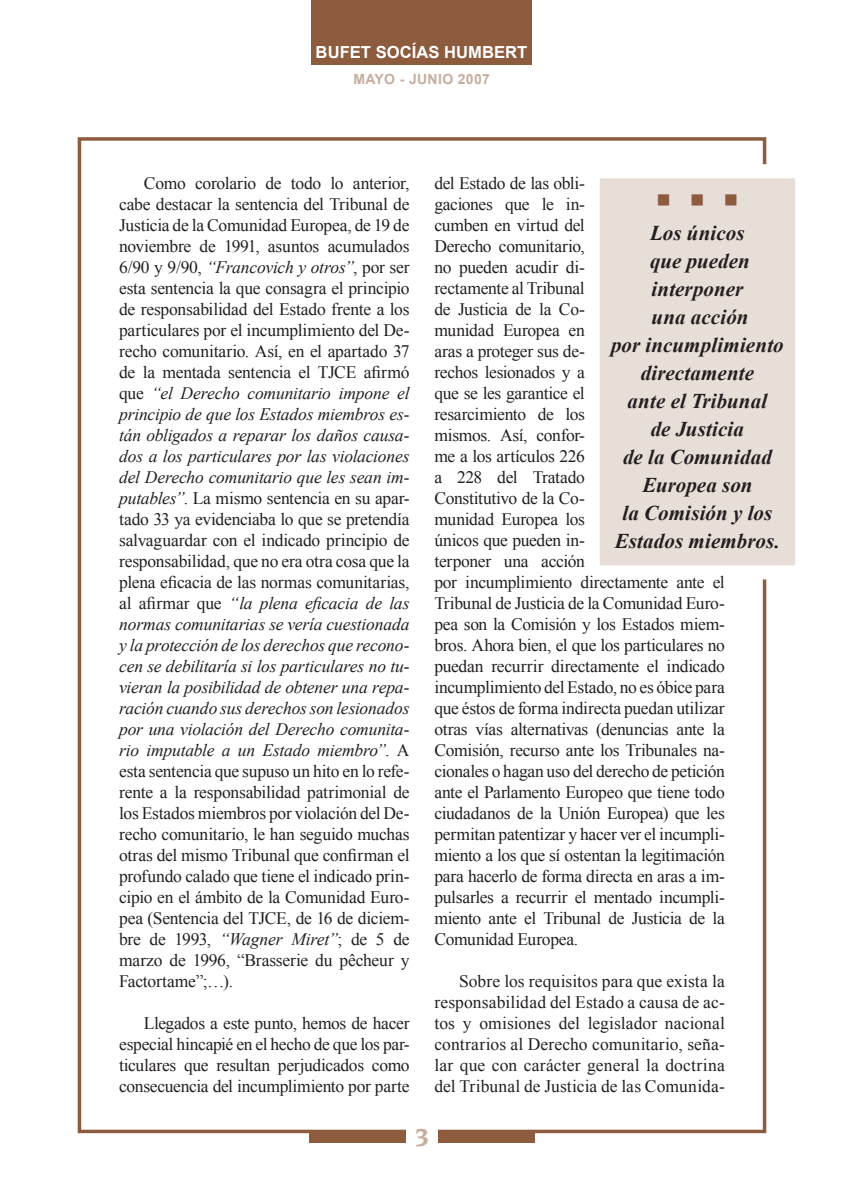
<style>
.page{position:relative;width:844px;height:1191px;background:#fff}
.page>*{position:absolute;margin:0;border:0;box-sizing:border-box;transform-origin:0 0}
.t1{font:700 26.25px "Novarese";color:#c6ad9e}
.t2{font:italic 700 21px/28px "Times New Roman";letter-spacing:.005em;color:#231f20;text-align:center}
.t3{font:19.25px "Wingdings";color:#8d5b3e}
.t4{font:17.5px/21px "Times New Roman";letter-spacing:-.015em;color:#231f20;text-align:justify}
.t5{font:700 16.62px "Arial";color:#fff}
.t6{font:700 14px "Arial";letter-spacing:.025em;color:#c6ad9e}
.s1{font-style:italic}
</style>
<div class="page">
<div style="left:311px;top:0;width:220px;height:65px;background:#8d5b3e"></div>
<div style="left:78px;top:137px;width:688px;height:996px;border:4px solid #8d5b3e"></div>
<div style="left:309px;top:1129px;width:225px;height:13px;background:#8d5b3e"></div>
<div style="left:406px;top:1126px;width:31px;height:34px;background:#fff"></div>
<div style="left:592px;top:171px;width:209px;height:401px;background:#e8ded8"></div>
<div style="left:585px;top:164px;width:223px;height:415px;border:14px solid #fff"></div>
<p class="t5" style="left:315px;top:41px;width:213px">BUFET SOCÍAS HUMBERT</p>
<p class="t6" style="left:353px;top:70px;width:138px">MAYO - JUNIO 2007</p>
<p class="t4" style="left:119px;top:172px;width:292px;text-indent:25px">Como corolario de todo lo anterior, cabe destacar la sentencia del Tribunal de Justicia de la Comunidad Europea, de 19 de noviembre de 1991, asuntos acumulados 6/90 y 9/90, <span class="s1">“Francovich y otros”</span>, por ser esta sentencia la que consagra el principio de responsabilidad del Estado frente a los particulares por el incumplimiento del De&shy;recho comunitario. Así, en el apartado 37 de la mentada sentencia el TJCE afirmó que <span class="s1">“el Derecho comunitario impone el principio de que los Estados miembros es&shy;tán obligados a reparar los daños causa&shy;dos a los particulares por las violaciones del Derecho comunitario que les sean im&shy;putables”</span>. La mismo sentencia en su apar&shy;tado 33 ya evidenciaba lo que se pretendía salvaguardar con el indicado principio de responsabilidad, que no era otra cosa que la plena eficacia de las normas comunitarias, al afirmar que <span class="s1">“la plena eficacia de las normas comunitarias se vería cuestionada y la protección de los derechos que recono&shy;cen se debilitaría si los particulares no tu&shy;vieran la posibilidad de obtener una repa&shy;ración cuando sus derechos son lesionados por una violación del Derecho comunita&shy;rio imputable a un Estado miembro”</span>. A esta sentencia que supuso un hito en lo refe&shy;rente a la responsabilidad patrimonial de los Estados miembros por violación del De&shy;recho comunitario, le han seguido muchas otras del mismo Tribunal que confirman el profundo calado que tiene el indicado prin&shy;cipio en el ámbito de la Comunidad Euro&shy;pea (Sentencia del TJCE, de 16 de diciem&shy;bre de 1993, <span class="s1">“Wagner Miret”</span>; de 5 de marzo de 1996, “Brasserie du pêcheur y Factortame”;…).</p>
<p class="t4" style="left:119px;top:1012px;width:292px;text-indent:25px">Llegados a este punto, hemos de hacer especial hincapié en el hecho de que los par&shy;ticulares que resultan perjudicados como consecuencia del incumplimiento por parte</p>
<p class="t4" style="left:434px;top:172px;width:292px;text-align:left">del Estado de las obli-<br>gaciones que le in-<br>cumben en virtud del<br>Derecho comunitario,<br>no pueden acudir di-<br>rectamente al Tribunal<br>de Justicia de la Co-<br>munidad Europea en<br>aras a proteger sus de-<br>rechos lesionados y a<br>que se les garantice el<br>resarcimiento de los<br>mismos. Así, confor-<br>me a los artículos 226<br>a 228 del Tratado<br>Constitutivo de la Co-<br>munidad Europea los<br>únicos que pueden in-<br>terponer una acción<br>por incumplimiento directamente ante el<br>Tribunal de Justicia de la Comunidad Euro&shy;pea son la Comisión y los Estados miem&shy;bros. Ahora bien, el que los particulares no puedan recurrir directamente el indicado incumplimiento del Estado, no es óbice para que éstos de forma indirecta puedan utilizar otras vías alternativas (denuncias ante la<br>Comisión, recurso ante los Tribunales na&shy;cionales o hagan uso del derecho de petición ante el Parlamento Europeo que tiene todo ciudadanos de la Unión Europea) que les permitan patentizar y hacer ver el incumpli&shy;miento a los que sí ostentan la legitimación para hacerlo de forma directa en aras a im&shy;pulsarles a recurrir el mentado incumpli&shy;miento ante el Tribunal de Justicia de la<br>Comunidad Europea.</p>
<p class="t4" style="left:434px;top:970px;width:292px;text-indent:25px">Sobre los requisitos para que exista la responsabilidad del Estado a causa de ac&shy;tos y omisiones del legislador nacional contrarios al Derecho comunitario, seña&shy;lar que con carácter general la doctrina del Tribunal de Justicia de las Comunida-</p>
<p class="t3" style="left:656px;top:190px;width:83px">■ ■ ■</p>
<p class="t2" style="left:611px;top:219px;width:174px">Los únicos<br>que pueden interponer<br>una acción<br>por incumplimiento directamente<br>ante el Tribunal<br>de Justicia<br>de la Comunidad<br>Europea son<br>la Comisión y los<br>Estados miembros.</p>
<h1 class="t1" style="left:414px;top:1123px;width:16px">3</h1>
</div>
